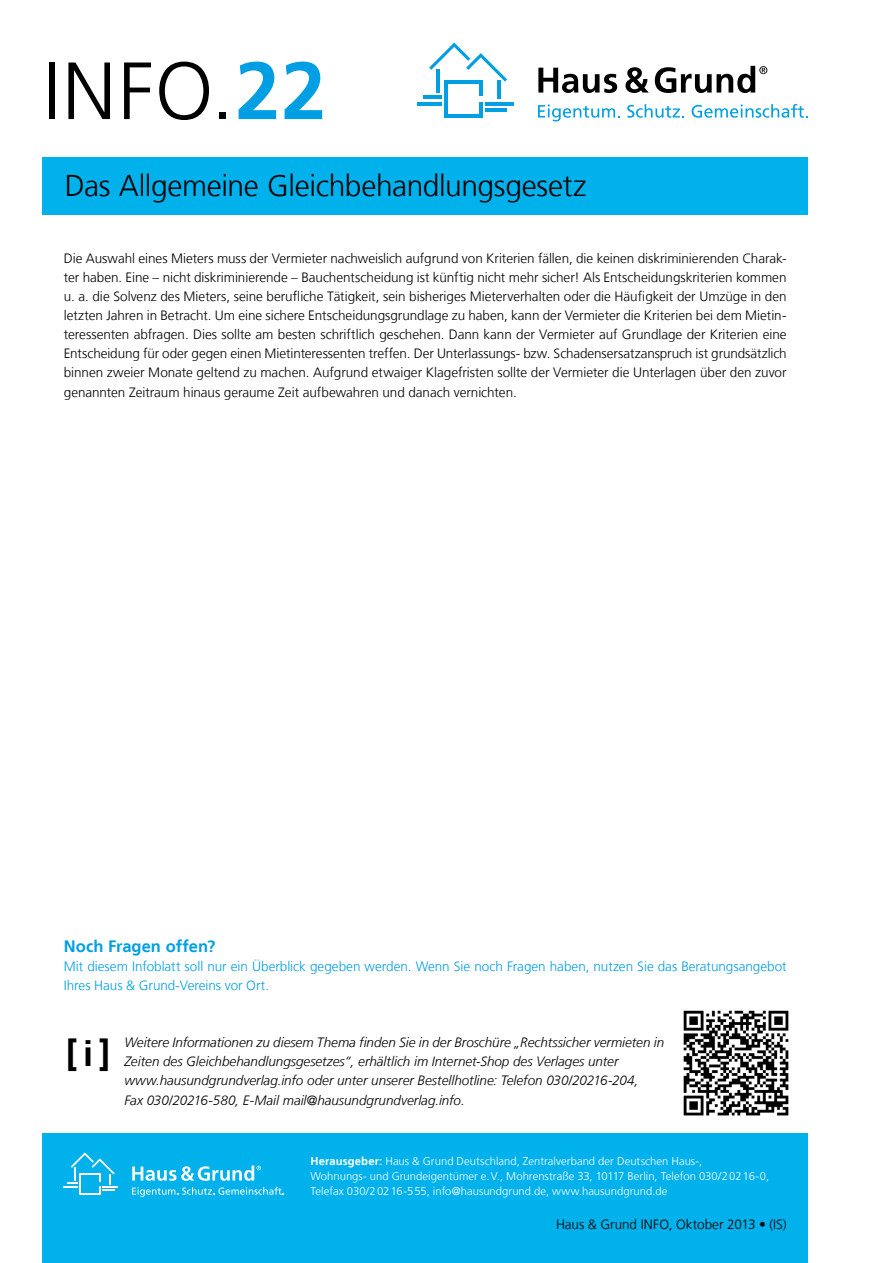
<style>
.page{position:relative;width:893px;height:1263px;background:#fff}
.page>*{position:absolute;margin:0;border:0;box-sizing:border-box;transform-origin:0 0}
.t1{font:300 81px "Frutiger LT";color:#000}
.t2{font:700 81px "Frutiger LT";color:#009fe3}
.t3{font:700 36px "Frutiger LT";color:#000}
.t4{font:300 30px "Frutiger LT";letter-spacing:-.015em;color:#000}
.t5{font:700 16.5px "Frutiger LT";color:#009fe3}
.t6{font:300 13.5px/19.2px "Frutiger LT";letter-spacing:-.005em;color:#000;text-align:justify}
.t7{font:italic 300 13.5px/19.2px "Frutiger LT";color:#000}
.t8{font:300 13.5px/19.2px "Frutiger LT";color:#009fe3}
.t9{font:300 11.25px/15px "Frutiger LT";letter-spacing:.005em;color:#fff}
.s1{font-weight:300;color:#000}
.s2{font-weight:700}
</style>
<div class="page">
<hr style="left:445px;top:80px;width:3px;height:38px;background:#009fe3">
<hr style="left:479px;top:102px;width:3px;height:16px;background:#009fe3">
<hr style="left:445px;top:114px;width:37px;height:4px;background:#009fe3">
<hr style="left:445px;top:80px;width:37px;height:3px;background:#009fe3">
<hr style="left:485px;top:108px;width:22px;height:3px;background:#009fe3">
<hr style="left:485px;top:102px;width:28px;height:3px;background:#009fe3">
<hr style="left:479px;top:80px;width:3px;height:16px;background:#009fe3">
<hr style="left:498px;top:81px;width:3px;height:18px;background:#009fe3">
<hr style="left:423px;top:96px;width:19px;height:3px;background:#009fe3">
<hr style="left:417px;top:102px;width:25px;height:3px;background:#009fe3">
<hr style="left:436px;top:69px;width:3px;height:24px;background:#009fe3">
<svg style="left:429px;top:43px;width:78px;height:39px"></svg>
<svg style="left:538px;top:68px;width:79px;height:25px"></svg>
<svg style="left:625px;top:67px;width:24px;height:26px"></svg>
<svg style="left:655px;top:66px;width:112px;height:27px"></svg>
<svg style="left:538px;top:105px;width:82px;height:16px"></svg>
<svg style="left:627px;top:104px;width:57px;height:14px"></svg>
<svg style="left:692px;top:104px;width:116px;height:14px"></svg>
<div style="left:43px;top:1133px;width:765px;height:130px;background:#00b1eb"></div>
<svg style="left:64px;top:1152px;width:54px;height:43px"></svg>
<svg style="left:132px;top:1165px;width:129px;height:16px"></svg>
<svg style="left:132px;top:1187px;width:152px;height:10px"></svg>
<div style="left:43px;top:157px;width:765px;height:58px;background:#00b1eb"></div>
<img style="left:683px;top:1010px;width:106px;height:106px">
<h1 class="t1" style="left:43px;top:45px;width:68px">Info</h1>
<h1 class="t2" style="left:211px;top:43px;width:117px"><span class="s1">.</span>22</h1>
<h3 class="t4" style="left:65px;top:168px;width:523px">Das Allgemeine Gleichbehandlungsgesetz</h3>
<p class="t6" style="left:64px;top:248px;width:724px">Die Auswahl eines Mieters muss der Vermieter nachweislich aufgrund von Kriterien fällen, die keinen diskriminierenden Charak&shy;ter haben. Eine – nicht diskriminierende – Bauchentscheidung ist künftig nicht mehr sicher! Als Entscheidungskriterien kommen u. a. die Solvenz des Mieters, seine berufliche Tätigkeit, sein bisheriges Mieterverhalten oder die Häufigkeit der Umzüge in den letzten Jahren in Betracht. Um eine sichere Entscheidungsgrundlage zu haben, kann der Vermieter die Kriterien bei dem Mietin&shy;teressenten abfragen. Dies sollte am besten schriftlich geschehen. Dann kann der Vermieter auf Grundlage der Kriterien eine Entscheidung für oder gegen einen Mietinteressenten treffen. Der Unterlassungs- bzw. Schadensersatzanspruch ist grundsätzlich binnen zweier Monate geltend zu machen. Aufgrund etwaiger Klagefristen sollte der Vermieter die Unterlagen über den zuvor genannten Zeitraum hinaus geraume Zeit aufbewahren und danach vernichten.</p>
<p class="t5" style="left:64px;top:936px;width:153px">Noch Fragen offen?</p>
<p class="t8" style="left:64px;top:956px;width:724px">Mit diesem Infoblatt soll nur ein Überblick gegeben werden. Wenn Sie noch Fragen haben, nutzen Sie das Beratungsangebot<br>Ihres Haus &amp; Grund-Vereins vor Ort.</p>
<h2 class="t3" style="left:66px;top:1033px;width:46px">[i]</h2>
<p class="t7" style="left:124px;top:1033px;width:541px">Weitere Informationen zu diesem Thema finden Sie in der Broschüre „Rechtssicher vermieten in Zeiten des Gleichbehandlungsgesetzes“, erhältlich im Internet-Shop des Verlages unter www.hausundgrundverlag.info oder unter unserer Bestellhotline: Telefon 030/20216-204,<br>Fax 030/20216-580, E-Mail mail@hausundgrundverlag.info.</p>
<p class="t9" style="left:310px;top:1154px;width:460px"><span class="s2">Herausgeber:</span> Haus &amp; Grund Deutschland, Zentralverband der Deutschen Haus-,<br>Wohnungs- und Grundeigentümer e.V., Mohrenstraße 33, 10117 Berlin, Telefon 030/20216-0,<br>Telefax 030/20216-555, info@hausundgrund.de, www.hausundgrund.de</p>
<p class="t6" style="left:556px;top:1215px;width:232px">Haus &amp; Grund INFO, Oktober 2013 • (IS)</p>
</div>
